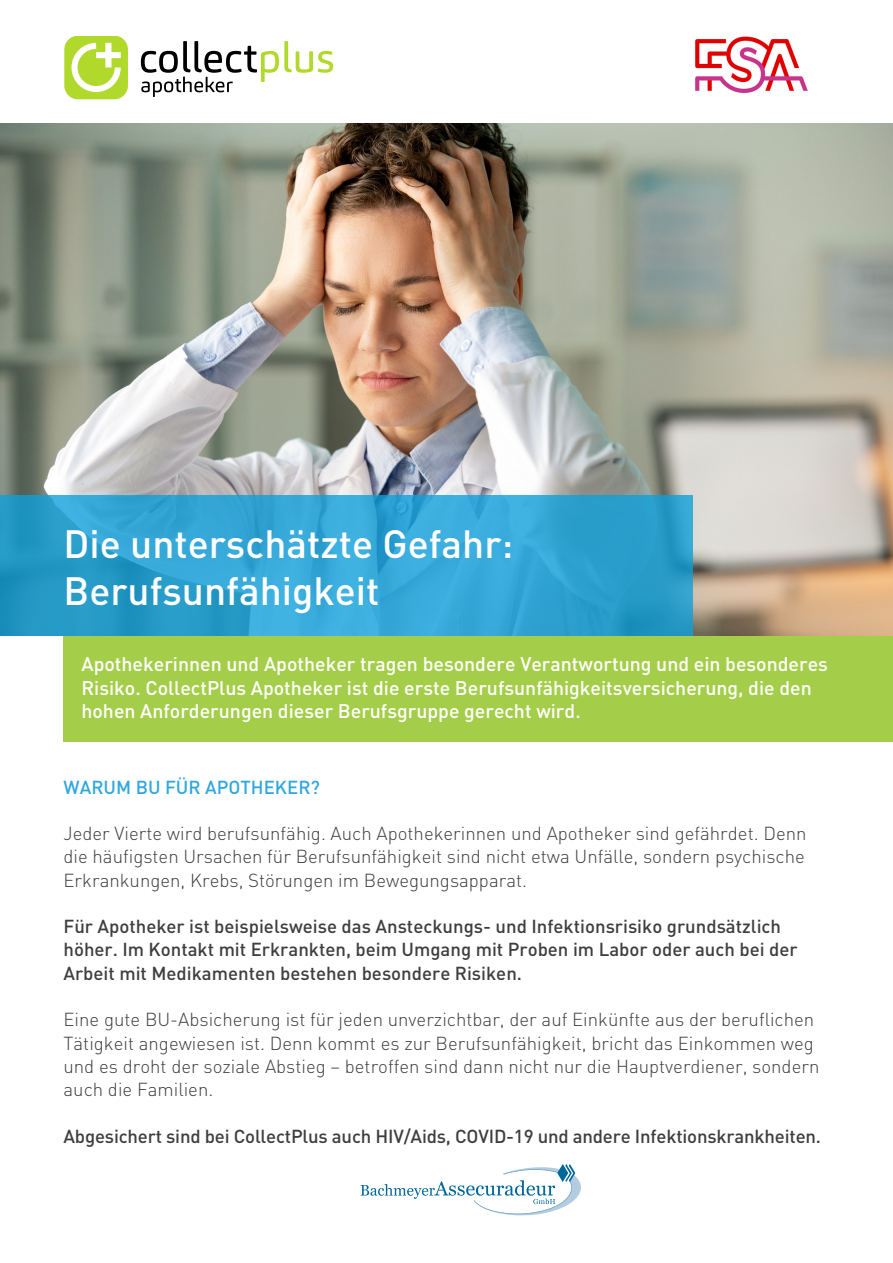
<style>
.page{position:relative;width:893px;height:1263px;background:#fff}
.page>*{position:absolute;margin:0;border:0;box-sizing:border-box;transform-origin:0 0}
.t1{font:500 39px "DIN";color:#fff}
.t2{font:500 19.5px/23.4px "DIN";color:#fff}
.t3{font:300 18.6px/23.2px "DIN";color:#3e3e3f;text-align:justify}
.t4{font:500 18.6px/23.2px "DIN";color:#3e3e3f}
.t5{font:500 18.6px "DIN";color:#30a7de}
</style>
<div class="page">
<div style="left:64px;top:635px;width:829px;height:106px;background:#a4ce4a"></div>
<img style="left:0;top:123px;width:893px;height:512px">
<svg style="left:0;top:495px;width:693px;height:140px;background:#2fa3d1"></svg>
<svg style="left:361px;top:1164px;width:220px;height:51px"></svg>
<svg style="left:141px;top:41px;width:192px;height:56px"></svg>
<div style="left:64px;top:36px;width:64px;height:63px;background:#b1d92b;border-radius:14px"></div>
<svg style="left:68px;top:37px;width:59px;height:58px"></svg>
<img style="left:695px;top:36px;width:113px;height:57px">
<p class="t1" style="left:64px;top:519px;width:451px">Die unterschätzte Gefahr:</p>
<p class="t1" style="left:64px;top:566px;width:317px">Berufsunfähigkeit</p>
<p class="t2" style="left:81px;top:652px;width:748px">Apothekerinnen und Apotheker tragen besondere Verantwortung und ein besonderes<br>Risiko. CollectPlus Apotheker ist die erste Berufsunfähigkeitsversicherung, die den</p>
<p class="t2" style="left:81px;top:698px;width:501px">hohen Anforderungen dieser Berufsgruppe gerecht wird.</p>
<p class="t5" style="left:64px;top:775px;width:258px">WARUM BU FÜR APOTHEKER?</p>
<p class="t3" style="left:64px;top:822px;width:744px">Jeder Vierte wird berufsunfähig. Auch Apothekerinnen und Apotheker sind gefährdet. Denn die häufigsten Ursachen für Berufsunfähigkeit sind nicht etwa Unfälle, sondern psychische Erkrankungen, Krebs, Störungen im Bewegungsapparat.</p>
<p class="t4" style="left:64px;top:914px;width:736px">Für Apotheker ist beispielsweise das Ansteckungs- und Infektionsrisiko grundsätzlich höher. Im Kontakt mit Erkrankten, beim Umgang mit Proben im Labor oder auch bei der<br>Arbeit mit Medikamenten bestehen besondere Risiken.</p>
<p class="t3" style="left:64px;top:1008px;width:757px;text-align:left">Eine gute BU-Absicherung ist für jeden unverzichtbar, der auf Einkünfte aus der beruflichen Tätigkeit angewiesen ist. Denn kommt es zur Berufsunfähigkeit, bricht das Einkommen weg und es droht der soziale Abstieg – betroffen sind dann nicht nur die Hauptverdiener, sondern auch die Familien.</p>
<p class="t4" style="left:64px;top:1123px;width:759px">Abgesichert sind bei CollectPlus auch HIV/Aids, COVID-19 und andere Infektionskrankheiten.</p>
</div>
